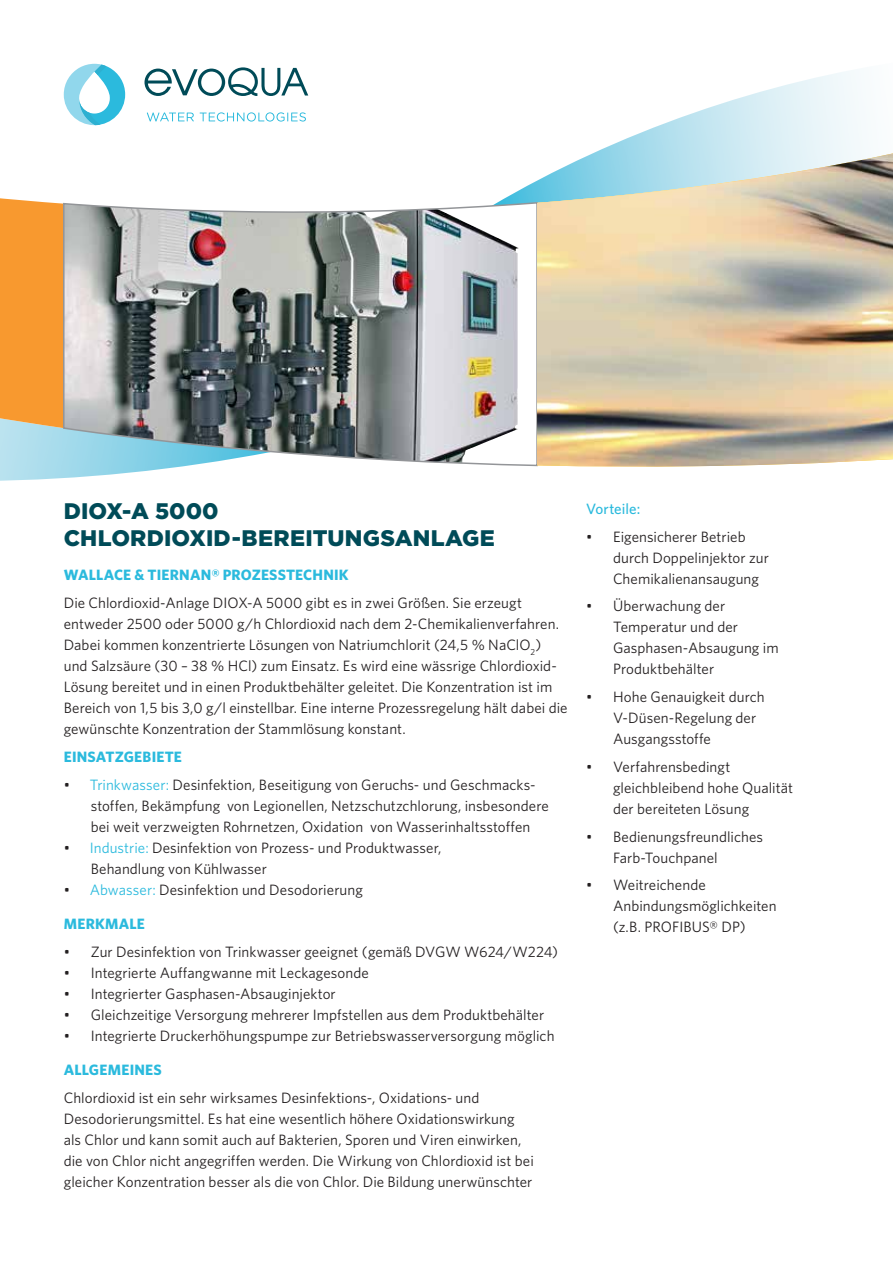
<style>
.page{position:relative;width:893px;height:1263px;background:#fff}
.page>*{position:absolute;margin:0;border:0;box-sizing:border-box;transform-origin:0 0}
.t1{font:900 22.5px/27px "Gotham";letter-spacing:.005em;color:#004b58}
.t2{font:15px/21px "Whitney";letter-spacing:.005em;color:#231f20}
.t3{font:700 15px "Whitney";letter-spacing:.01em;color:#2bbadd}
.t4{font:500 15px "Whitney";letter-spacing:.005em;color:#2bbadd}
.s1{color:#2bbadd}
</style>
<div class="page">
<svg style="left:144px;top:67px;width:164px;height:29px"></svg>
<svg style="left:147px;top:112px;width:47px;height:10px"></svg>
<svg style="left:200px;top:112px;width:106px;height:10px"></svg>
<svg style="left:64px;top:64px;width:61px;height:61px"></svg>
<svg style="left:500px;top:70px;width:365px;height:131px"></svg>
<svg style="left:0;top:198px;width:177px;height:283px;background:#e8af68"></svg>
<img style="left:62px;top:201px;width:475px;height:266px">
<img style="left:537px;top:149px;width:356px;height:318px">
<h1 class="t1" style="left:64px;top:497px;width:433px">DIOX-A 5000<br>CHLORDIOXID-BEREITUNGSANLAGE</h1>
<p class="t3" style="left:64px;top:565px;width:286px">WALLACE &amp; TIERNAN® PROZESSTECHNIK</p>
<p class="t2" style="left:64px;top:592px;width:505px">Die Chlordioxid-Anlage DIOX-A 5000 gibt es in zwei Größen. Sie erzeugt entweder 2500 oder 5000 g/h Chlordioxid nach dem 2-Chemikalienverfahren.<br>Dabei kommen konzentrierte Lösungen von Natriumchlorit (24,5 % NaClO<sub>2</sub>) und Salzsäure (30 – 38 % HCl) zum Einsatz. Es wird eine wässrige Chlordioxid-Lösung bereitet und in einen Produktbehälter geleitet. Die Konzentration ist im Bereich von 1,5 bis 3,0 g/l einstellbar. Eine interne Prozessregelung hält dabei die gewünschte Konzentration der Stammlösung konstant.</p>
<p class="t3" style="left:64px;top:746px;width:120px">EINSATZGEBIETE</p>
<p class="t2" style="left:91px;top:773px;width:460px;text-indent:-27px">• <span class="s1">Trinkwasser:</span> Desinfektion, Beseitigung von Geruchs- und Geschmacks&shy;stoffen, Bekämpfung von Legionellen, Netzschutzchlorung, insbesondere bei weit verzweigten Rohrnetzen, Oxidation von Wasserinhaltsstoffen</p>
<p class="t2" style="left:91px;top:836px;width:352px;text-indent:-27px">• <span class="s1">Industrie:</span> Desinfektion von Prozess- und Produktwasser,<br>Behandlung von Kühlwasser</p>
<p class="t2" style="left:64px;top:878px;width:301px">• <span class="s1">Abwasser:</span> Desinfektion und Desodorierung</p>
<p class="t3" style="left:64px;top:914px;width:83px">MERKMALE</p>
<p class="t2" style="left:64px;top:941px;width:496px">• Zur Desinfektion von Trinkwasser geeignet (gemäß DVGW W624/W224)</p>
<p class="t2" style="left:64px;top:962px;width:307px">• Integrierte Auffangwanne mit Leckagesonde</p>
<p class="t2" style="left:64px;top:983px;width:274px">• Integrierter Gasphasen-Absauginjektor</p>
<p class="t2" style="left:64px;top:1004px;width:482px">• Gleichzeitige Versorgung mehrerer Impfstellen aus dem Produktbehälter</p>
<p class="t2" style="left:64px;top:1025px;width:492px">• Integrierte Druckerhöhungspumpe zur Betriebswasserversorgung möglich</p>
<p class="t3" style="left:64px;top:1060px;width:100px">ALLGEMEINES</p>
<p class="t2" style="left:64px;top:1087px;width:472px">Chlordioxid ist ein sehr wirksames Desinfektions-, Oxidations- und Desodorierungsmittel. Es hat eine wesentlich höhere Oxidationswirkung als Chlor und kann somit auch auf Bakterien, Sporen und Viren einwirken, die von Chlor nicht angegriffen werden. Die Wirkung von Chlordioxid ist bei gleicher Konzentration besser als die von Chlor. Die Bildung unerwünschter</p>
<p class="t4" style="left:586px;top:499px;width:56px">Vorteile:</p>
<p class="t2" style="left:613px;top:525px;width:157px;text-indent:-27px">• Eigensicherer Betrieb durch Doppelinjektor zur<br>Chemikalienansaugung</p>
<p class="t2" style="left:613px;top:595px;width:167px;text-indent:-27px">• Überwachung der<br>Temperatur und der<br>Gasphasen-Absaugung im<br>Produktbehälter</p>
<p class="t2" style="left:613px;top:686px;width:153px;text-indent:-27px">• Hohe Genauigkeit durch<br>V-Düsen-Regelung der<br>Ausgangsstoffe</p>
<p class="t2" style="left:613px;top:756px;width:181px;text-indent:-27px">• Verfahrensbedingt gleichbleibend hohe Qualität der bereiteten Lösung</p>
<p class="t2" style="left:613px;top:825px;width:152px;text-indent:-27px">• Bedienungsfreundliches<br>Farb-Touchpanel</p>
<p class="t2" style="left:613px;top:874px;width:165px;text-indent:-27px">• Weitreichende<br>Anbindungsmöglichkeiten (z.B. PROFIBUS® DP)</p>
</div>
